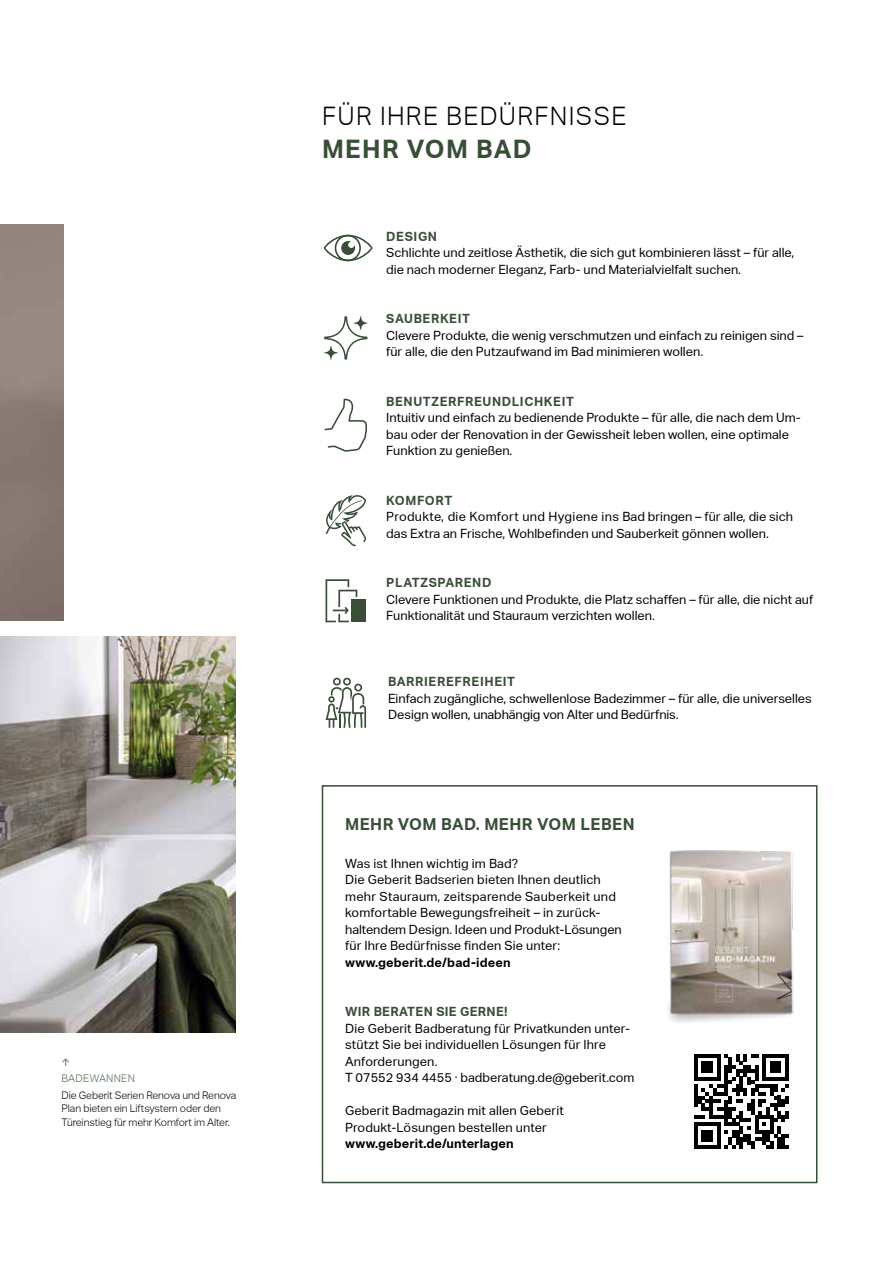
<style>
.page{position:relative;width:893px;height:1263px;background:#fff}
.page>*{position:absolute;margin:0;border:0;box-sizing:border-box;transform-origin:0 0}
.t1{font:300 25.5px "Aktiv Grotesk Geberit";letter-spacing:.05em;color:#000}
.t2{font:700 25.5px "Aktiv Grotesk Geberit";letter-spacing:.05em;color:#384e36}
.t3{font:700 16.5px "Aktiv Grotesk Geberit";letter-spacing:.025em;color:#384e36}
.t4{font:12.75px/16.5px "Aktiv Grotesk Geberit";color:#000}
.t5{font:700 12.75px "Aktiv Grotesk Geberit";letter-spacing:.05em;color:#384e36}
.t6{font:700 12.75px "Aktiv Grotesk Geberit";letter-spacing:.01em;color:#000}
.t7{font:700 12.75px "Aktiv Grotesk Geberit";letter-spacing:.025em;color:#384e36}
.t8{font:300 10.5px/13.5px "Aktiv Grotesk Geberit";letter-spacing:-.01em;color:#000}
.t9{font:300 10.5px "Aktiv Grotesk Geberit";letter-spacing:.025em;color:#506c4d}
.t10{font:10.5px "Aktiv Grotesk Geberit";color:#506c4d}
</style>
<div class="page">
<svg style="left:324px;top:235px;width:49px;height:26px"></svg>
<svg style="left:324px;top:316px;width:43px;height:43px"></svg>
<svg style="left:324px;top:346px;width:14px;height:13px"></svg>
<svg style="left:354px;top:316px;width:13px;height:14px"></svg>
<svg style="left:325px;top:398px;width:42px;height:54px"></svg>
<svg style="left:325px;top:495px;width:41px;height:51px"></svg>
<div style="left:351px;top:600px;width:15px;height:22px;background:#384e36"></div>
<svg style="left:326px;top:579px;width:31px;height:43px"></svg>
<svg style="left:326px;top:678px;width:40px;height:50px"></svg>
<div style="left:322px;top:785px;width:495px;height:398px;border:2px solid #384e36"></div>
<img style="left:668px;top:850px;width:126px;height:173px">
<svg style="left:694px;top:1054px;width:95px;height:95px"></svg>
<img style="left:0;top:224px;width:64px;height:396px">
<img style="left:0;top:637px;width:236px;height:396px">
<p class="t10" style="left:62px;top:1056px;width:9px">↑</p>
<p class="t9" style="left:62px;top:1072px;width:75px">BADEWANNEN</p>
<p class="t8" style="left:62px;top:1088px;width:176px">Die Geberit Serien Renova und Renova<br>Plan bieten ein Liftsystem oder den<br>Türeinstieg für mehr Komfort im Alter.</p>
<h1 class="t1" style="left:322px;top:101px;width:306px">FÜR IHRE BEDÜRFNISSE</h1>
<h1 class="t2" style="left:322px;top:134px;width:211px">MEHR VOM BAD</h1>
<p class="t5" style="left:386px;top:229px;width:52px">DESIGN</p>
<p class="t4" style="left:386px;top:244px;width:410px">Schlichte und zeitlose Ästhetik, die sich gut kombinieren lässt – für alle, die nach moderner Eleganz, Farb- und Materialvielfalt suchen.</p>
<p class="t5" style="left:386px;top:311px;width:85px">SAUBERKEIT</p>
<p class="t4" style="left:386px;top:327px;width:419px">Clevere Produkte, die wenig verschmutzen und einfach zu reinigen sind – für alle, die den Putzaufwand im Bad minimieren wollen.</p>
<p class="t5" style="left:386px;top:394px;width:189px">BENUTZERFREUNDLICHKEIT</p>
<p class="t4" style="left:386px;top:409px;width:416px">Intuitiv und einfach zu bedienende Produkte – für alle, die nach dem Um&shy;bau oder der Renovation in der Gewissheit leben wollen, eine optimale<br>Funktion zu genießen.</p>
<p class="t5" style="left:386px;top:493px;width:68px">KOMFORT</p>
<p class="t4" style="left:386px;top:508px;width:408px">Produkte, die Komfort und Hygiene ins Bad bringen – für alle, die sich das Extra an Frische, Wohlbefinden und Sauberkeit gönnen wollen.</p>
<p class="t5" style="left:386px;top:575px;width:107px">PLATZSPAREND</p>
<p class="t4" style="left:386px;top:591px;width:429px">Clevere Funktionen und Produkte, die Platz schaffen – für alle, die nicht auf<br>Funktionalität und Stauraum verzichten wollen.</p>
<p class="t5" style="left:388px;top:674px;width:129px">BARRIEREFREIHEIT</p>
<p class="t4" style="left:388px;top:690px;width:425px">Einfach zugängliche, schwellenlose Badezimmer – für alle, die universelles<br>Design wollen, unabhängig von Alter und Bedürfnis.</p>
<p class="t3" style="left:345px;top:814px;width:291px">MEHR VOM BAD. MEHR VOM LEBEN</p>
<p class="t4" style="left:345px;top:855px;width:278px">Was ist Ihnen wichtig im Bad?<br>Die Geberit Badserien bieten Ihnen deutlich mehr Stauraum, zeitsparende Sauberkeit und komfortable Bewegungsfreiheit – in zurück&shy;haltendem Design. Ideen und Produkt-Lösungen für Ihre Bedürfnisse finden Sie unter:</p>
<p class="t6" style="left:345px;top:955px;width:167px">www.geberit.de/bad-ideen</p>
<p class="t7" style="left:345px;top:1004px;width:164px">WIR BERATEN SIE GERNE!</p>
<p class="t4" style="left:345px;top:1020px;width:291px">Die Geberit Badberatung für Privatkunden unter&shy;stützt Sie bei individuellen Lösungen für Ihre Anforderungen.<br>T 07552 934 4455 · badberatung.de@geberit.com</p>
<p class="t4" style="left:345px;top:1102px;width:220px">Geberit Badmagazin mit allen Geberit<br>Produkt-Lösungen bestellen unter</p>
<p class="t6" style="left:345px;top:1136px;width:170px">www.geberit.de/unterlagen</p>
</div>
